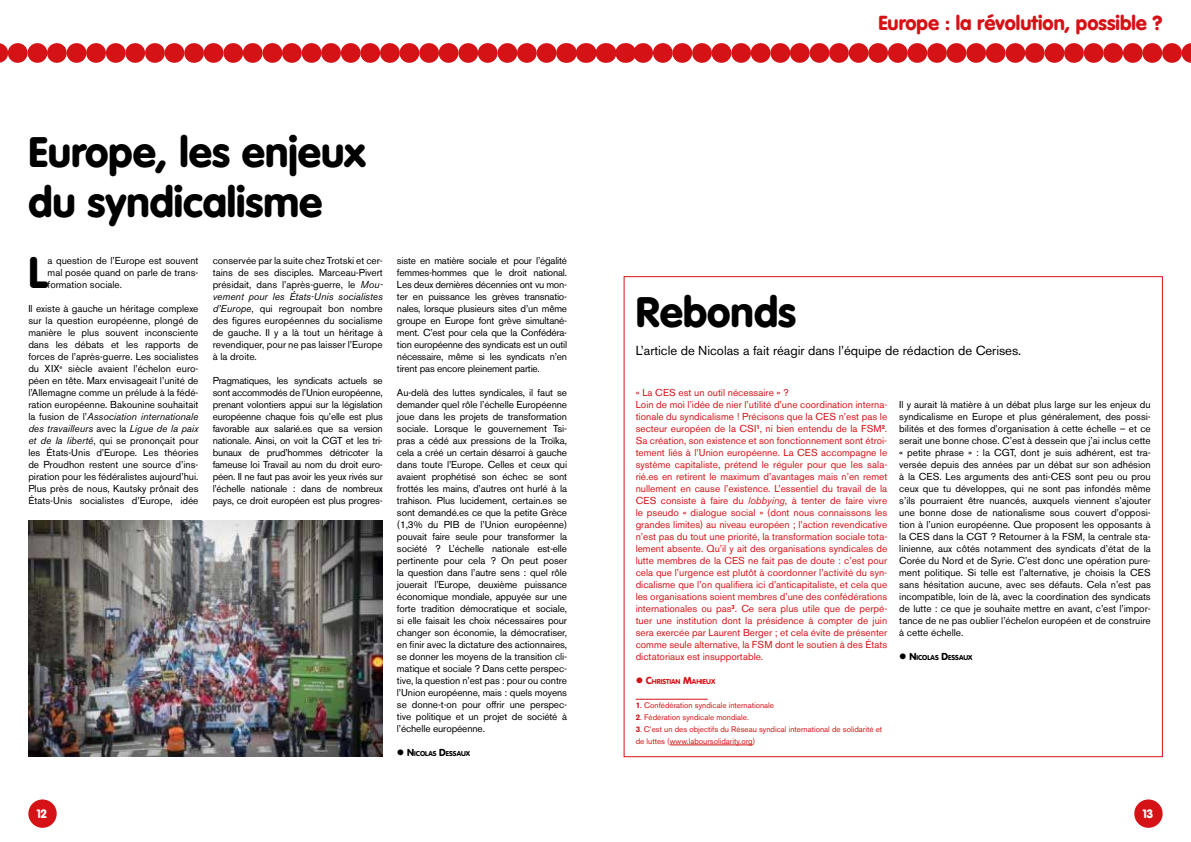
<style>
.page{position:relative;width:1191px;height:842px;background:#fff}
.page>*{position:absolute;margin:0;border:0;box-sizing:border-box;transform-origin:0 0}
.t1{font:900 43.4px "VAG Rounded";color:#000}
.t2{font:900 42px/49.3px "VAG Rounded";color:#000}
.t3{font:900 20px "VAG Rounded";color:#d51317}
.t4{font:13px "Akzidenz Grotesk BE";color:#000}
.t5{font:900 12px "VAG Rounded";color:#fff}
.t6{font:10px/12px "Akzidenz Grotesk BE";color:#000;text-align:justify}
.t7{font:10px/12px "Akzidenz Grotesk BE";color:#d51317}
.t8{font:8px/12px "Akzidenz Grotesk BE";color:#d51317}
.t9{font:900 7px "VAG Rounded";color:#000}
.t10{font:900 7px "VAG Rounded";color:#d51317}
.s1{font-style:italic}
.s2{font-size:10px}
.s3{font-weight:700}
.s4{color:#f00}
.s5{font-family:"Minion Pro";color:#f00}
</style>
<div class="page">
<svg style="left:585px;top:43px;width:1px;height:20px"></svg>
<svg style="left:566px;top:43px;width:1px;height:20px"></svg>
<svg style="left:0;top:43px;width:546px;height:20px"></svg>
<svg style="left:625px;top:43px;width:566px;height:20px"></svg>
<svg style="left:605px;top:43px;width:1px;height:20px"></svg>
<div style="left:28px;top:799px;width:29px;height:29px;background:#d51317;border-radius:50%"></div>
<div style="left:1134px;top:799px;width:28px;height:29px;background:#d51317;border-radius:50%"></div>
<hr style="left:635px;top:699px;width:72px;height:1px;background:#d51317">
<hr style="left:669px;top:745px;width:83px;height:1px;background:#d51317">
<img style="left:28px;top:520px;width:355px;height:237px">
<h2 class="t2" style="left:28px;top:127px;width:338px">Europe, les enjeux du syndicalisme</h2>
<h1 class="t1" style="left:28px;top:246px;width:21px">L</h1>
<p class="t6" style="left:48px;top:255px;width:152px">a question de l’Europe est souvent mal posée quand on parle de trans&shy;formation sociale.</p>
<p class="t6" style="left:28px;top:303px;width:172px">Il existe à gauche un héritage complexe sur la question européenne, plongé de manière le plus souvent inconsciente dans les débats et les rapports de forces de l’après-guerre. Les socialistes du XIX<sup>e</sup> siècle avaient l’échelon euro&shy;péen en tête. Marx envisageait l’unité de l’Allemagne comme un prélude à la fédé&shy;ration européenne. Bakounine souhaitait la fusion de l’<span class="s1">Association internationale des travailleurs</span> avec la <span class="s1">Ligue de la paix et de la liberté</span>, qui se prononçait pour les États-Unis d’Europe. Les théories de Proudhon restent une source d’ins&shy;piration pour les fédéralistes aujourd’hui.<br>Plus près de nous, Kautsky prônait des États-Unis socialistes d’Europe, idée</p>
<p class="t6" style="left:213px;top:255px;width:172px">conservée par la suite chez Trotski et cer&shy;tains de ses disciples. Marceau-Pivert présidait, dans l’après-guerre, le <span class="s1">Mou&shy;vement pour les États-Unis socialistes d’Europe</span>, qui regroupait bon nombre des figures européennes du socialisme de gauche. Il y a là tout un héritage à revendiquer, pour ne pas laisser l’Europe à la droite.</p>
<p class="t6" style="left:213px;top:375px;width:172px">Pragmatiques, les syndicats actuels se sont accommodés de l’Union européenne, prenant volontiers appui sur la législation européenne chaque fois qu’elle est plus favorable aux salarié.es que sa version nationale. Ainsi, on voit la CGT et les tri&shy;bunaux de prud’hommes détricoter la fameuse loi Travail au nom du droit euro&shy;péen. Il ne faut pas avoir les yeux rivés sur l’échelle nationale : dans de nombreux pays, ce droit européen est plus progres-</p>
<p class="t6" style="left:397px;top:255px;width:172px">siste en matière sociale et pour l’égalité femmes-hommes que le droit national.<br>Les deux dernières décennies ont vu mon&shy;ter en puissance les grèves transnatio&shy;nales, lorsque plusieurs sites d’un même groupe en Europe font grève simultané&shy;ment. C’est pour cela que la Confédéra&shy;tion européenne des syndicats est un outil nécessaire, même si les syndicats n’en tirent pas encore pleinement partie.</p>
<p class="t6" style="left:397px;top:387px;width:172px">Au-delà des luttes syndicales, il faut se demander quel rôle l’échelle Européenne joue dans les projets de transformation sociale. Lorsque le gouvernement Tsi&shy;pras a cédé aux pressions de la Troïka, cela a créé un certain désarroi à gauche dans toute l’Europe. Celles et ceux qui avaient prophétisé son échec se sont frottés les mains, d’autres ont hurlé à la trahison. Plus lucidement, certain.es se sont demandé.es ce que la petite Grèce (1,3% du PIB de l’Union européenne) pouvait faire seule pour transformer la société ? L’échelle nationale est-elle pertinente pour cela ? On peut poser la question dans l’autre sens : quel rôle jouerait l’Europe, deuxième puissance économique mondiale, appuyée sur une forte tradition démocratique et sociale, si elle faisait les choix nécessaires pour changer son économie, la démocratiser, en finir avec la dictature des actionnaires, se donner les moyens de la transition cli&shy;matique et sociale ? Dans cette perspec&shy;tive, la question n’est pas : pour ou contre l’Union européenne, mais : quels moyens se donne-t-on pour offrir une perspec&shy;tive politique et un projet de société à l’échelle européenne.</p>
<p class="t9" style="left:397px;top:749px;width:75px">● <span class="s2">N</span>ICOLAS <span class="s2">D</span>ESSAUX</p>
<p class="t5" style="left:37px;top:807px;width:11px">12</p>
<h3 class="t3" style="left:878px;top:11px;width:286px">Europe : la révolution, possible ?</h3>
<h2 class="t2" style="left:635px;top:287px;width:162px">Rebonds</h2>
<h3 class="t4" style="left:635px;top:342px;width:387px">L’article de Nicolas a fait réagir dans l’équipe de rédaction de Cerises.</h3>
<p class="t7" style="left:635px;top:387px;width:253px">« La CES est un outil nécessaire » ?<br>Loin de moi l’idée de nier l’utilité d’une coordination interna&shy;tionale du syndicalisme ! Précisons que la CES n’est pas le secteur européen de la CSI<sup>1</sup>, ni bien entendu de la FSM<sup>2</sup>.<br>Sa création, son existence et son fonctionnement sont étroi&shy;tement liés à l’Union européenne. La CES accompagne le système capitaliste, prétend le réguler pour que les sala&shy;rié.es en retirent le maximum d’avantages mais n’en remet nullement en cause l’existence. L’essentiel du travail de la CES consiste à faire du <span class="s1">lobbying</span>, à tenter de faire vivre le pseudo « dialogue social » (dont nous connaissons les grandes limites) au niveau européen ; l’action revendicative n’est pas du tout une priorité, la transformation sociale tota&shy;lement absente. Qu’il y ait des organisations syndicales de lutte membres de la CES ne fait pas de doute : c’est pour cela que l’urgence est plutôt à coordonner l’activité du syn&shy;dicalisme que l’on qualifiera ici d’anticapitaliste, et cela que les organisations soient membres d’une des confédérations internationales ou pas<sup>3</sup>. Ce sera plus utile que de perpé&shy;tuer une institution dont la présidence à compter de juin sera exercée par Laurent Berger ; et cela évite de présenter comme seule alternative, la FSM dont le soutien à des États dictatoriaux est insupportable.</p>
<p class="t10" style="left:635px;top:677px;width:81px">● <span class="s2">C</span>HRISTIAN <span class="s2">M</span>AHIEUX</p>
<p class="t8" style="left:635px;top:699px;width:140px"><span class="s3">1</span><span class="s4">.</span> Confédération syndicale internationale</p>
<p class="t8" style="left:635px;top:711px;width:115px"><span class="s3">2</span><span class="s4">.</span> Fédération syndicale mondiale.</p>
<p class="t8" style="left:635px;top:723px;width:248px"><span class="s3">3</span><span class="s5">.</span> C’est un des objectifs du Réseau syndical international de solidarité et de luttes (www.laboursolidarity.org)</p>
<p class="t6" style="left:899px;top:399px;width:253px">Il y aurait là matière à un débat plus large sur les enjeux du syndicalisme en Europe et plus généralement, des possi&shy;bilités et des formes d’organisation à cette échelle – et ce serait une bonne chose. C’est à dessein que j’ai inclus cette « petite phrase » : la CGT, dont je suis adhérent, est tra&shy;versée depuis des années par un débat sur son adhésion à la CES. Les arguments des anti-CES sont peu ou prou ceux que tu développes, qui ne sont pas infondés même s’ils pourraient être nuancés, auxquels viennent s’ajouter une bonne dose de nationalisme sous couvert d’opposi&shy;tion à l’union européenne. Que proposent les opposants à la CES dans la CGT ? Retourner à la FSM, la centrale sta&shy;linienne, aux côtés notamment des syndicats d’état de la Corée du Nord et de Syrie. C’est donc une opération pure&shy;ment politique. Si telle est l’alternative, je choisis la CES sans hésitation aucune, avec ses défauts. Cela n’est pas incompatible, loin de là, avec la coordination des syndicats de lutte : ce que je souhaite mettre en avant, c’est l’impor&shy;tance de ne pas oublier l’échelon européen et de construire à cette échelle.</p>
<p class="t9" style="left:899px;top:653px;width:75px">● <span class="s2">N</span>ICOLAS <span class="s2">D</span>ESSAUX</p>
<p class="t5" style="left:1142px;top:807px;width:12px">13</p>
</div>
